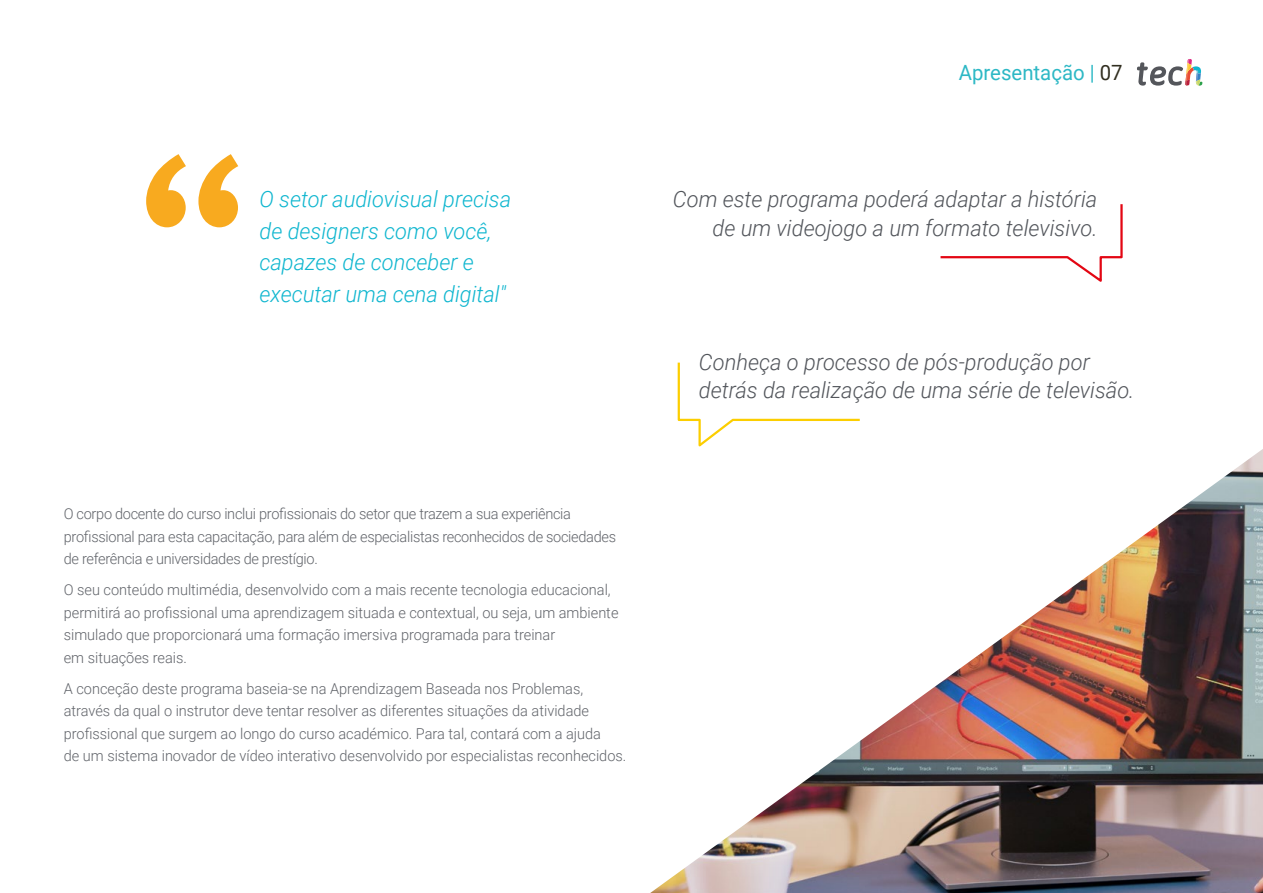
<style>
.page{position:relative;width:1263px;height:893px;background:#fff}
.page>*{position:absolute;margin:0;border:0;box-sizing:border-box;transform-origin:0 0}
.t1{font:italic 300 22.5px/28.5px "Roboto";color:#52555b}
.t2{font:italic 300 22.5px/31.5px "Roboto";color:#0fb6cf}
.t3{font:21px "Roboto";color:#2db8c5}
.t4{font:300 15px/22.5px "Roboto";color:#61646a}
.t5{font:300 15px/22.5px "Roboto";letter-spacing:-.02em;color:#61646a}
.s1{color:#312e20}
</style>
<div class="page">
<svg style="left:146px;top:154px;width:92px;height:73px"></svg>
<svg style="left:677px;top:362px;width:183px;height:85px"></svg>
<svg style="left:940px;top:204px;width:183px;height:78px"></svg>
<img style="left:650px;top:449px;width:613px;height:444px">
<svg style="left:1137px;top:59px;width:65px;height:27px"></svg>
<h1 class="t2" style="left:260px;top:183px;width:253px">O setor audiovisual precisa de designers como você, capazes de conceber e executar uma cena digital"</h1>
<p class="t5" style="left:64px;top:502px;width:554px">O corpo docente do curso inclui profissionais do setor que trazem a sua experiência profissional para esta capacitação, para além de especialistas reconhecidos de sociedades de referência e universidades de prestígio.</p>
<p class="t4" style="left:64px;top:578px;width:556px">O seu conteúdo multimédia, desenvolvido com a mais recente tecnologia educacional, permitirá ao profissional uma aprendizagem situada e contextual, ou seja, um ambiente simulado que proporcionará uma formação imersiva programada para treinar<br>em situações reais.</p>
<p class="t4" style="left:64px;top:676px;width:564px">A conceção deste programa baseia-se na Aprendizagem Baseada nos Problemas, através da qual o instrutor deve tentar resolver as diferentes situações da atividade profissional que surgem ao longo do curso académico. Para tal, contará com a ajuda<br>de um sistema inovador de vídeo interativo desenvolvido por especialistas reconhecidos.</p>
<h2 class="t3" style="left:959px;top:57px;width:165px">Apresentação | <span class="s1">07</span></h2>
<h1 class="t1" style="left:673px;top:184px;width:426px;text-align:right">Com este programa poderá adaptar a história de um videojogo a um formato televisivo.</h1>
<h1 class="t1" style="left:699px;top:347px;width:437px">Conheça o processo de pós-produção por detrás da realização de uma série de televisão.</h1>
</div>
